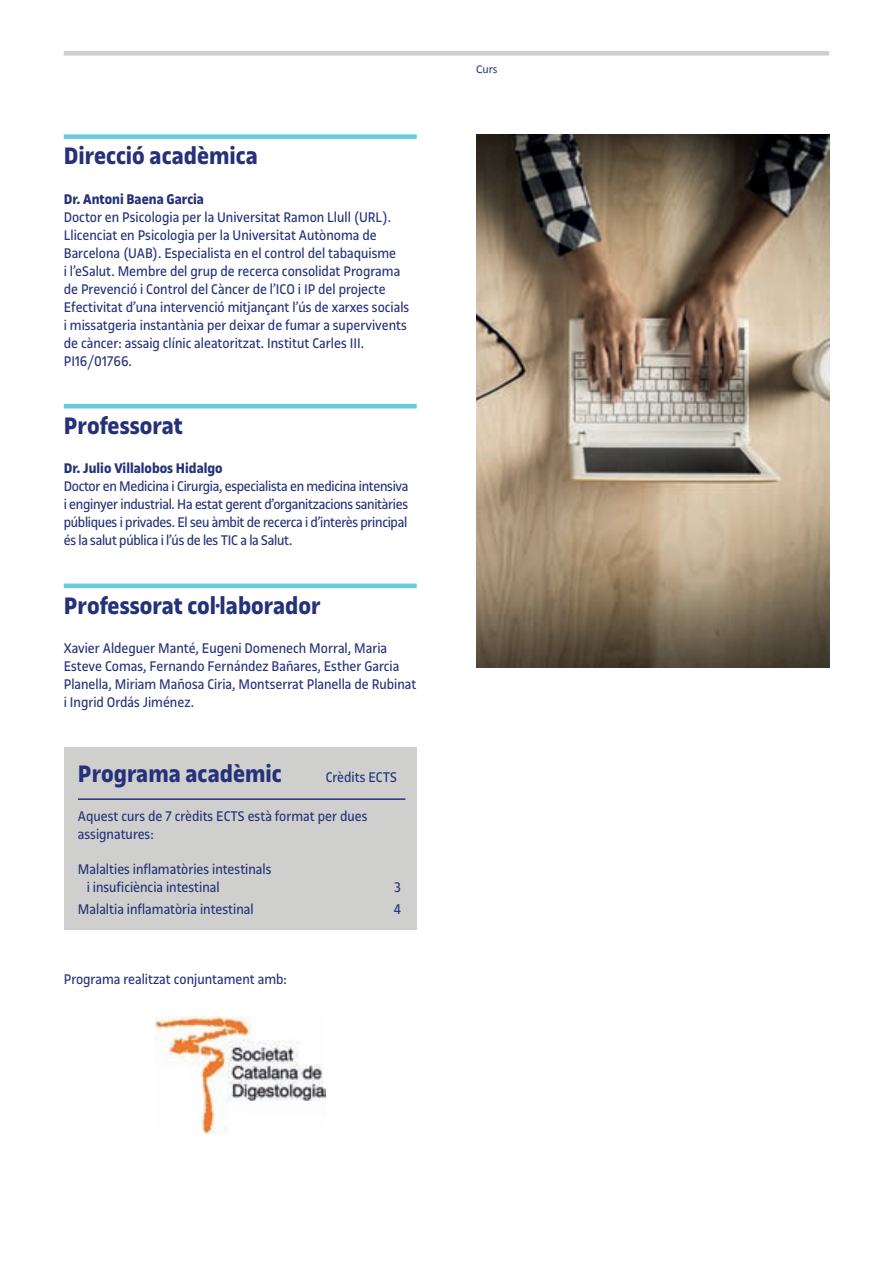
<style>
.page{position:relative;width:893px;height:1263px;background:#fff}
.page>*{position:absolute;margin:0;border:0;box-sizing:border-box;transform-origin:0 0}
.t1{font:700 25.5px "UOC Sans";color:#253279}
.t2{font:15px/18px "UOC Sans";color:#253279}
.t3{font:700 15px "UOC Sans";color:#253279}
.t4{font:12px "Calibri";color:#253279}
</style>
<div class="page">
<div style="left:64px;top:51px;width:765px;height:5px;background:#cfd0ce"></div>
<div style="left:64px;top:134px;width:353px;height:5px;background:#67cbdf"></div>
<hr style="left:64px;top:404px;width:353px;height:4px;background:#67cbdf">
<div style="left:64px;top:583px;width:353px;height:5px;background:#67cbdf"></div>
<div style="left:64px;top:747px;width:353px;height:183px;background:#cfd0ce"></div>
<hr style="left:78px;top:798px;width:327px;height:2px;background:#253279">
<img style="left:156px;top:1016px;width:170px;height:117px">
<img style="left:476px;top:135px;width:353px;height:532px">
<h1 class="t1" style="left:64px;top:142px;width:196px">Direcció acadèmica</h1>
<p class="t3" style="left:64px;top:190px;width:142px">Dr. Antoni Baena Garcia</p>
<p class="t2" style="left:64px;top:208px;width:347px">Doctor en Psicologia per la Universitat Ramon Llull (URL).<br>Llicenciat en Psicologia per la Universitat Autònoma de Barcelona (UAB). Especialista en el control del tabaquisme<br>i l’eSalut. Membre del grup de recerca consolidat Programa de Prevenció i Control del Càncer de l’ICO i IP del projecte Efectivitat d’una intervenció mitjançant l’ús de xarxes socials i missatgeria instantània per deixar de fumar a supervivents de càncer: assaig clínic aleatoritzat. Institut Carles III.<br>PI16/01766.</p>
<h1 class="t1" style="left:64px;top:411px;width:120px">Professorat</h1>
<p class="t3" style="left:64px;top:460px;width:160px">Dr. Julio Villalobos Hidalgo</p>
<p class="t2" style="left:64px;top:477px;width:346px;text-align:justify">Doctor en Medicina i Cirurgia, especialista en medicina intensiva i enginyer industrial. Ha estat gerent d’organitzacions sanitàries públiques i privades. El seu àmbit de recerca i d’interès principal és la salut pública i l’ús de les TIC a la Salut.</p>
<h1 class="t1" style="left:64px;top:591px;width:258px">Professorat col·laborador</h1>
<p class="t2" style="left:64px;top:639px;width:354px">Xavier Aldeguer Manté, Eugeni Domenech Morral, Maria Esteve Comas, Fernando Fernández Bañares, Esther Garcia Planella, Miriam Mañosa Ciria, Montserrat Planella de Rubinat i Ingrid Ordás Jiménez.</p>
<h1 class="t1" style="left:78px;top:759px;width:205px">Programa acadèmic</h1>
<p class="t2" style="left:326px;top:768px;width:73px">Crèdits ECTS</p>
<p class="t2" style="left:78px;top:807px;width:291px">Aquest curs de 7 crèdits ECTS està format per dues assignatures:</p>
<p class="t2" style="left:87px;top:860px;width:186px;text-indent:-9px">Malalties inflamatòries intestinals i insuficiència intestinal</p>
<p class="t2" style="left:394px;top:878px;width:8px">3</p>
<p class="t2" style="left:78px;top:901px;width:177px">Malaltia inflamatòria intestinal</p>
<p class="t2" style="left:394px;top:901px;width:9px">4</p>
<p class="t2" style="left:64px;top:970px;width:225px">Programa realitzat conjuntament amb:</p>
<p class="t4" style="left:476px;top:61px;width:23px">Curs</p>
</div>
